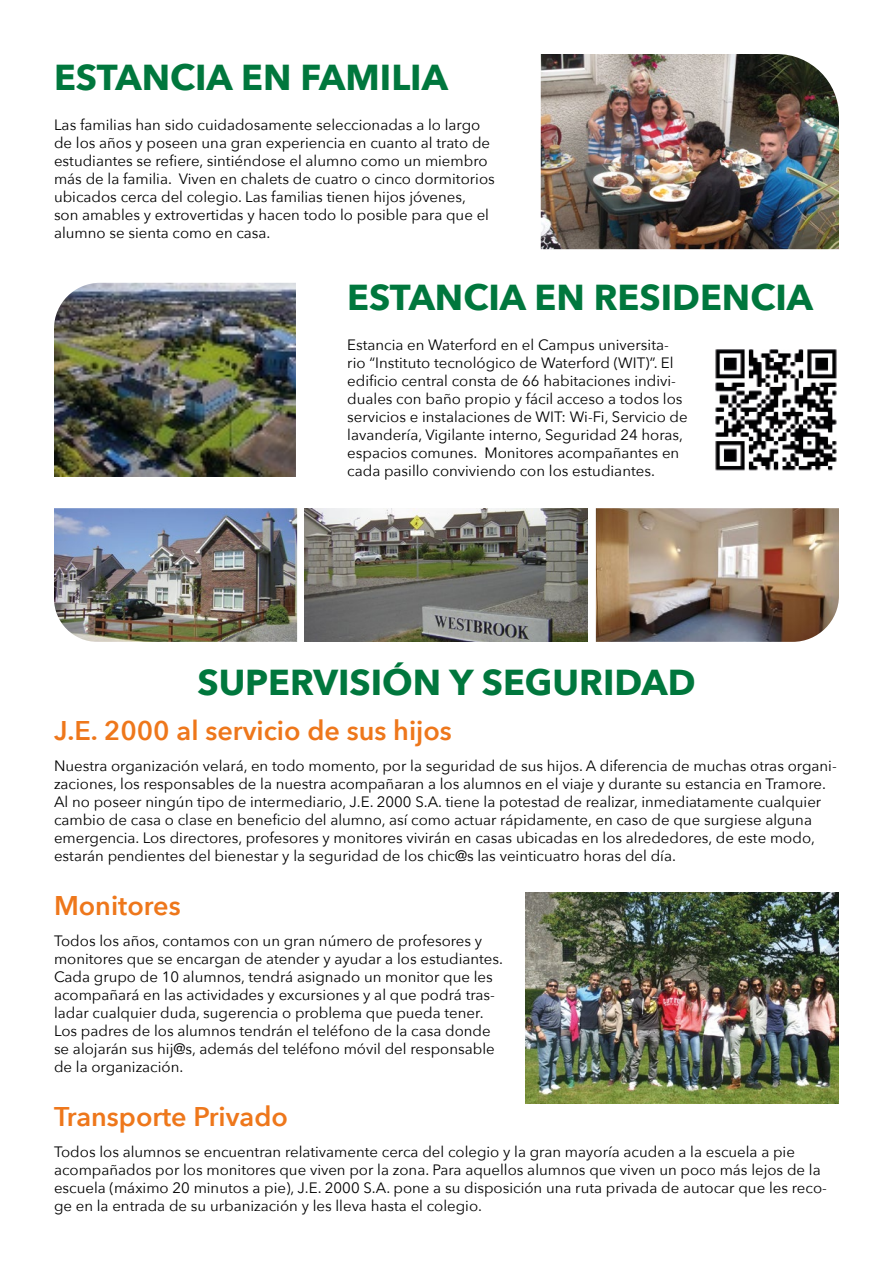
<style>
.page{position:relative;width:893px;height:1263px;background:#fff}
.page>*{position:absolute;margin:0;border:0;box-sizing:border-box;transform-origin:0 0}
.t1{font:700 36px "Avenir Next";color:#00773d}
.t2{font:600 27px "Avenir Next";color:#ee771b}
.t3{font:15px/18px "Avenir Next";color:#000}
</style>
<div class="page">
<img style="left:541px;top:54px;width:298px;height:195px">
<img style="left:525px;top:892px;width:314px;height:211px">
<img style="left:54px;top:283px;width:242px;height:194px">
<img style="left:715px;top:349px;width:122px;height:122px">
<img style="left:54px;top:508px;width:243px;height:134px">
<img style="left:596px;top:508px;width:243px;height:134px">
<img style="left:305px;top:508px;width:283px;height:134px">
<h1 class="t1" style="left:54px;top:46px;width:395px">ESTANCIA EN FAMILIA</h1>
<p class="t3" style="left:54px;top:115px;width:442px">Las familias han sido cuidadosamente seleccionadas a lo largo de los años y poseen una gran experiencia en cuanto al trato de estudiantes se refiere, sintiéndose el alumno como un miembro más de la familia. Viven en chalets de cuatro o cinco dormitorios ubicados cerca del colegio. Las familias tienen hijos jóvenes,<br>son amables y extrovertidas y hacen todo lo posible para que el alumno se sienta como en casa.</p>
<h1 class="t1" style="left:347px;top:266px;width:467px">ESTANCIA EN RESIDENCIA</h1>
<p class="t3" style="left:347px;top:335px;width:342px">Estancia en Waterford en el Campus universita&shy;rio “Instituto tecnológico de Waterford (WIT)”. El edificio central consta de 66 habitaciones indivi&shy;duales con baño propio y fácil acceso a todos los servicios e instalaciones de WIT: Wi-Fi, Servicio de lavandería, Vigilante interno, Seguridad 24 horas, espacios comunes. Monitores acompañantes en cada pasillo conviviendo con los estudiantes.</p>
<h1 class="t1" style="left:197px;top:651px;width:500px">SUPERVISIÓN Y SEGURIDAD</h1>
<h2 class="t2" style="left:54px;top:708px;width:399px">J.E. 2000 al servicio de sus hijos</h2>
<p class="t3" style="left:54px;top:756px;width:784px">Nuestra organización velará, en todo momento, por la seguridad de sus hijos. A diferencia de muchas otras organi&shy;zaciones, los responsables de la nuestra acompañaran a los alumnos en el viaje y durante su estancia en Tramore.<br>Al no poseer ningún tipo de intermediario, J.E. 2000 S.A. tiene la potestad de realizar, inmediatamente cualquier cambio de casa o clase en beneficio del alumno, así como actuar rápidamente, en caso de que surgiese alguna emergencia. Los directores, profesores y monitores vivirán en casas ubicadas en los alrededores, de este modo, estarán pendientes del bienestar y la seguridad de los chic@s las veinticuatro horas del día.</p>
<h2 class="t2" style="left:54px;top:882px;width:128px">Monitores</h2>
<p class="t3" style="left:54px;top:931px;width:451px">Todos los años, contamos con un gran número de profesores y monitores que se encargan de atender y ayudar a los estudiantes.<br>Cada grupo de 10 alumnos, tendrá asignado un monitor que les acompañará en las actividades y excursiones y al que podrá tras&shy;ladar cualquier duda, sugerencia o problema que pueda tener.<br>Los padres de los alumnos tendrán el teléfono de la casa donde se alojarán sus hij@s, además del teléfono móvil del responsable de la organización.</p>
<h2 class="t2" style="left:54px;top:1093px;width:236px">Transporte Privado</h2>
<p class="t3" style="left:54px;top:1142px;width:774px">Todos los alumnos se encuentran relativamente cerca del colegio y la gran mayoría acuden a la escuela a pie acompañados por los monitores que viven por la zona. Para aquellos alumnos que viven un poco más lejos de la escuela (máximo 20 minutos a pie), J.E. 2000 S.A. pone a su disposición una ruta privada de autocar que les reco&shy;ge en la entrada de su urbanización y les lleva hasta el colegio.</p>
</div>
